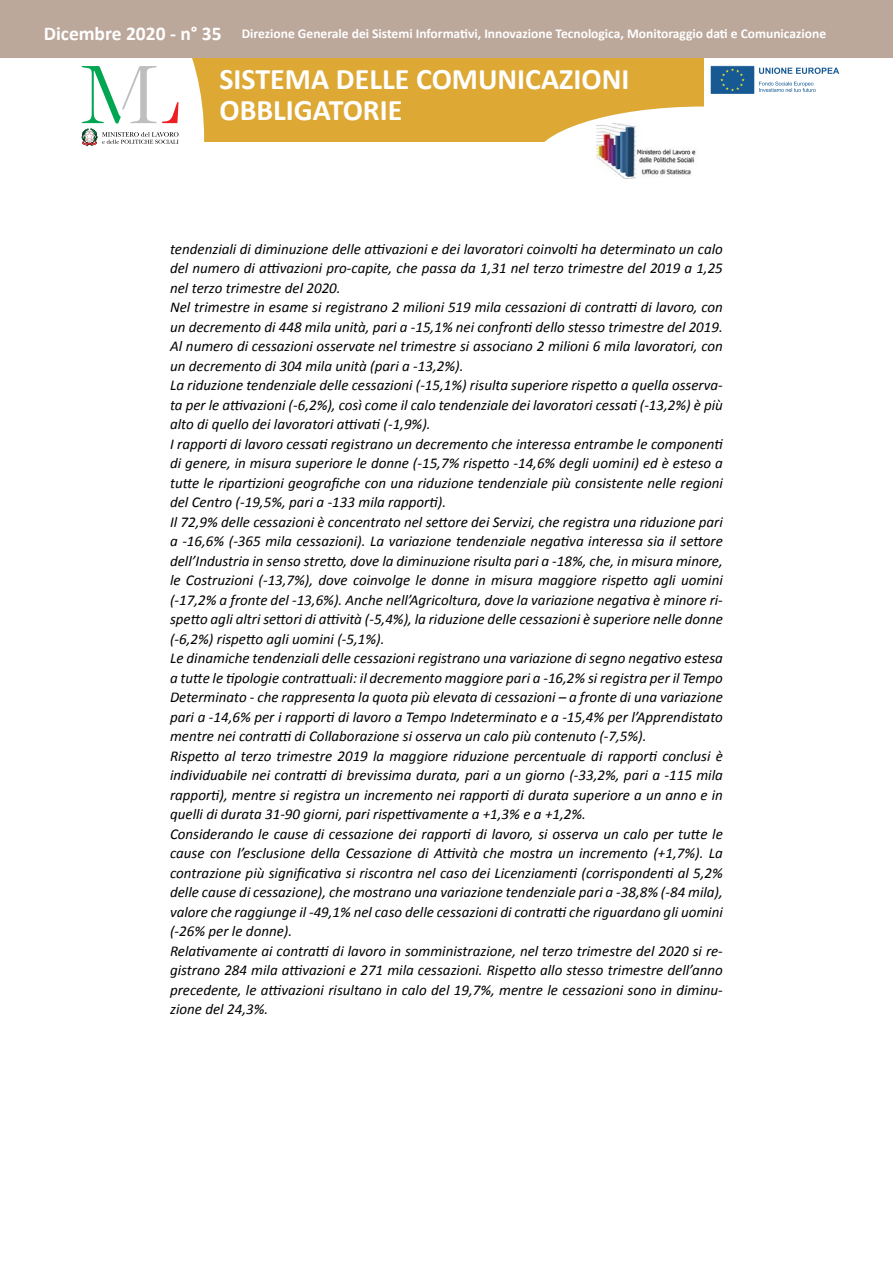
<style>
.page{position:relative;width:893px;height:1263px;background:#fff}
.page>*{position:absolute;margin:0;border:0;box-sizing:border-box;transform-origin:0 0}
.t1{font:700 29.85px/31.5px "Calibri";color:#fff}
.t2{font:italic 15px/19.5px "Calibri";color:#000}
.t3{font:700 13.5px "Calibri";color:#fff}
.s1{font-size:19.5px}
</style>
<div class="page">
<div style="left:181px;top:51px;width:523px;height:91px;background:#dda834"></div>
<svg style="left:81px;top:58px;width:123px;height:89px;fill:#fff"></svg>
<div style="left:0;top:0;width:893px;height:58px;background:#bca79b"></div>
<div style="left:533px;top:107px;width:342px;height:111px;background:#fff;border-radius:50%"></div>
<svg style="left:82px;top:67px;width:97px;height:79px"></svg>
<img style="left:596px;top:123px;width:100px;height:56px">
<div style="left:710px;top:66px;width:45px;height:28px;background:#175a93"></div>
<div style="left:710px;top:65px;width:45px;height:30px;border:1px solid #fff"></div>
<svg style="left:720px;top:68px;width:25px;height:23px"></svg>
<svg style="left:759px;top:82px;width:57px;height:10px"></svg>
<svg style="left:759px;top:68px;width:80px;height:6px"></svg>
<p class="t3" style="left:44px;top:25px;width:784px"><span class="s1">Dicembre 2020 - n° 35</span> Direzione Generale dei Sistemi Informativi, Innovazione Tecnologica, Monitoraggio dati e Comunicazione</p>
<h1 class="t1" style="left:219px;top:61px;width:411px">SISTEMA DELLE COMUNICAZIONI<br>OBBLIGATORIE</h1>
<p class="t2" style="left:170px;top:238px;width:554px">tendenziali di diminuzione delle attivazioni e dei lavoratori coinvolti ha determinato un calo del numero di attivazioni pro-capite, che passa da 1,31 nel terzo trimestre del 2019 a 1,25 nel terzo trimestre del 2020.<br>Nel trimestre in esame si registrano 2 milioni 519 mila cessazioni di contratti di lavoro, con un decremento di 448 mila unità, pari a -15,1% nei confronti dello stesso trimestre del 2019.<br>Al numero di cessazioni osservate nel trimestre si associano 2 milioni 6 mila lavoratori, con un decremento di 304 mila unità (pari a -13,2%).<br>La riduzione tendenziale delle cessazioni (-15,1%) risulta superiore rispetto a quella osserva&shy;ta per le attivazioni (-6,2%), così come il calo tendenziale dei lavoratori cessati (-13,2%) è più alto di quello dei lavoratori attivati (-1,9%).<br>I rapporti di lavoro cessati registrano un decremento che interessa entrambe le componenti di genere, in misura superiore le donne (-15,7% rispetto -14,6% degli uomini) ed è esteso a tutte le ripartizioni geografiche con una riduzione tendenziale più consistente nelle regioni del Centro (-19,5%, pari a -133 mila rapporti).<br>Il 72,9% delle cessazioni è concentrato nel settore dei Servizi, che registra una riduzione pari a -16,6% (-365 mila cessazioni). La variazione tendenziale negativa interessa sia il settore dell’Industria in senso stretto, dove la diminuzione risulta pari a -18%, che, in misura minore, le Costruzioni (-13,7%), dove coinvolge le donne in misura maggiore rispetto agli uomini (-17,2% a fronte del -13,6%). Anche nell’Agricoltura, dove la variazione negativa è minore ri&shy;spetto agli altri settori di attività (-5,4%), la riduzione delle cessazioni è superiore nelle donne (-6,2%) rispetto agli uomini (-5,1%).<br>Le dinamiche tendenziali delle cessazioni registrano una variazione di segno negativo estesa a tutte le tipologie contrattuali: il decremento maggiore pari a -16,2% si registra per il Tempo Determinato - che rappresenta la quota più elevata di cessazioni – a fronte di una variazione pari a -14,6% per i rapporti di lavoro a Tempo Indeterminato e a -15,4% per l’Apprendistato mentre nei contratti di Collaborazione si osserva un calo più contenuto (-7,5%).<br>Rispetto al terzo trimestre 2019 la maggiore riduzione percentuale di rapporti conclusi è individuabile nei contratti di brevissima durata, pari a un giorno (-33,2%, pari a -115 mila rapporti), mentre si registra un incremento nei rapporti di durata superiore a un anno e in quelli di durata 31-90 giorni, pari rispettivamente a +1,3% e a +1,2%.<br>Considerando le cause di cessazione dei rapporti di lavoro, si osserva un calo per tutte le cause con l’esclusione della Cessazione di Attività che mostra un incremento (+1,7%). La contrazione più significativa si riscontra nel caso dei Licenziamenti (corrispondenti al 5,2% delle cause di cessazione), che mostrano una variazione tendenziale pari a -38,8% (-84 mila), valore che raggiunge il -49,1% nel caso delle cessazioni di contratti che riguardano gli uomini (-26% per le donne).<br>Relativamente ai contratti di lavoro in somministrazione, nel terzo trimestre del 2020 si re&shy;gistrano 284 mila attivazioni e 271 mila cessazioni. Rispetto allo stesso trimestre dell’anno precedente, le attivazioni risultano in calo del 19,7%, mentre le cessazioni sono in diminu&shy;zione del 24,3%.</p>
</div>
